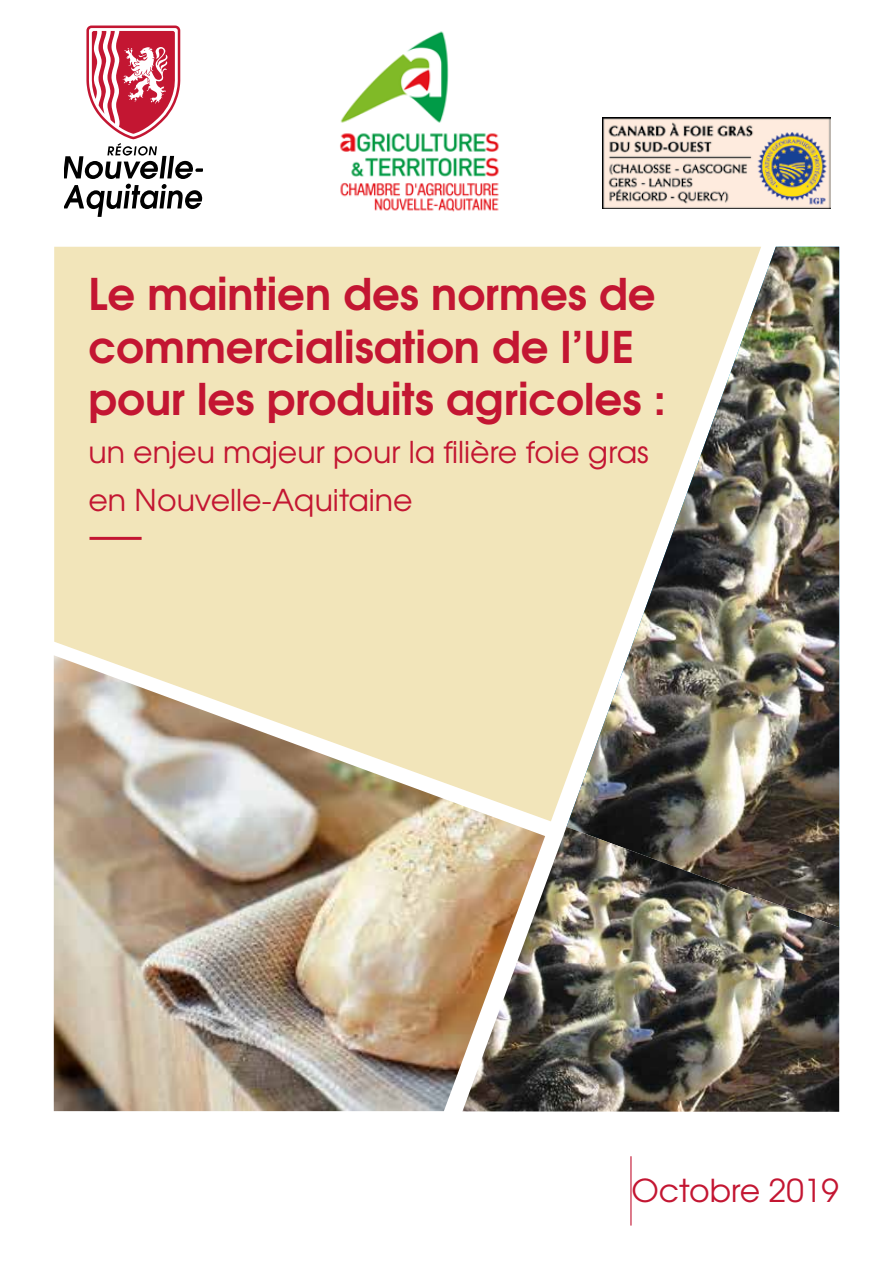
<style>
.page{position:relative;width:893px;height:1263px;background:#fff}
.page>*{position:absolute;margin:0;border:0;box-sizing:border-box;transform-origin:0 0}
.t1{font:700 43.5px/52.2px "Te X Gyre Adventor";color:#c31632}
.t2{font:31.5px "Te X Gyre Adventor";color:#c31632}
.t3{font:30px/48px "Te X Gyre Adventor";color:#c31632}
</style>
<div class="page">
<hr style="left:630px;top:1156px;width:1px;height:69px;background:#c31632">
<svg style="left:64px;top:26px;width:138px;height:191px"></svg>
<img style="left:602px;top:117px;width:228px;height:92px">
<img style="left:340px;top:31px;width:159px;height:181px">
<div style="left:54px;top:247px;width:512px;height:574px;background:#f2e5ba"></div>
<hr style="left:90px;top:537px;width:52px;height:3px;background:#c31632">
<img style="left:566px;top:247px;width:273px;height:580px">
<img style="left:462px;top:827px;width:377px;height:285px">
<img style="left:54px;top:655px;width:491px;height:456px">
<p class="t1" style="left:88px;top:264px;width:579px">Le maintien des normes de commercialisation de l’UE pour les produits agricoles :</p>
<p class="t3" style="left:88px;top:426px;width:562px">un enjeu majeur pour la filière foie gras en Nouvelle-Aquitaine</p>
<p class="t2" style="left:631px;top:1166px;width:209px">Octobre 2019</p>
</div>
